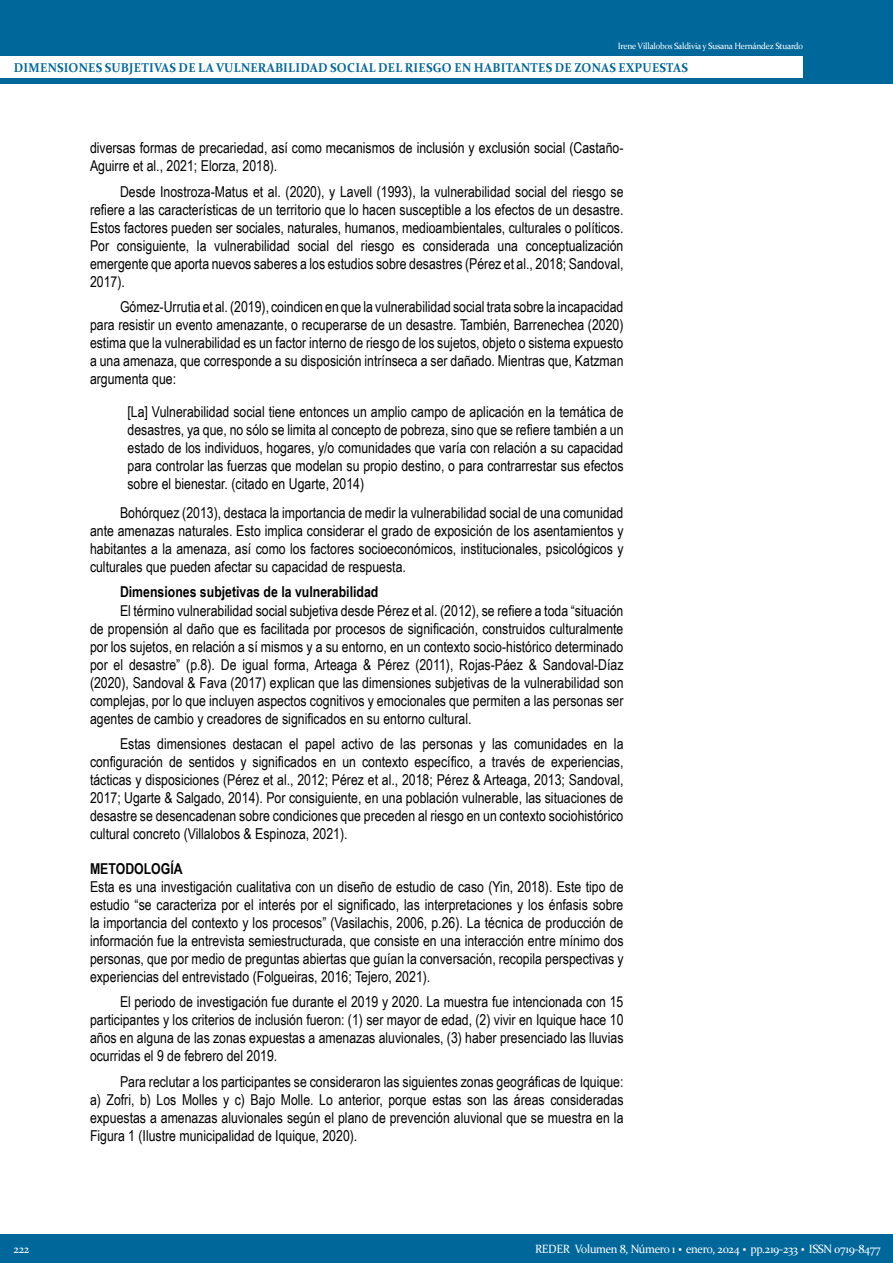
<style>
.page{position:relative;width:893px;height:1263px;background:#fff}
.page>*{position:absolute;margin:0;border:0;box-sizing:border-box;transform-origin:0 0}
.t1{font:15px/18px "Arial Narrow";color:#000;text-align:justify}
.t2{font:700 15px "Arial Narrow";color:#000}
.t3{font:700 12.75px "Constantia";letter-spacing:.02em;color:#00679b;scale:.95 1}
.t4{font:12px "Constantia";letter-spacing:-.025em;color:#fff;scale:.95 1}
.t5{font:9px "Constantia";letter-spacing:-.025em;color:#fff;scale:.95 1}
.s1{font-weight:700;font-size:18px}
</style>
<div class="page">
<div style="left:0;top:0;width:893px;height:84px;background:#00679b"></div>
<div style="left:0;top:56px;width:803px;height:22px;background:#fff"></div>
<div style="left:0;top:1234px;width:893px;height:29px;background:#00679b"></div>
<p class="t5" style="left:618px;top:40px;width:197px">Irene Villalobos Saldivia y Susana Hernández Stuardo</p>
<p class="t3" style="left:14px;top:59px;width:711px">DIMENSIONES SUBJETIVAS DE LA VULNERABILIDAD SOCIAL DEL RIESGO EN HABITANTES DE ZONAS EXPUESTAS</p>
<p class="t1" style="left:90px;top:139px;width:535px">diversas formas de precariedad, así como mecanismos de inclusión y exclusión social (Castaño-<br>Aguirre et al., 2021; Elorza, 2018).</p>
<p class="t1" style="left:90px;top:182px;width:535px;text-indent:30px">Desde Inostroza-Matus et al. (2020), y Lavell (1993), la vulnerabilidad social del riesgo se refiere a las características de un territorio que lo hacen susceptible a los efectos de un desastre.<br>Estos factores pueden ser sociales, naturales, humanos, medioambientales, culturales o políticos.<br>Por consiguiente, la vulnerabilidad social del riesgo es considerada una conceptualización emergente que aporta nuevos saberes a los estudios sobre desastres (Pérez et al., 2018; Sandoval, 2017).</p>
<p class="t1" style="left:90px;top:298px;width:535px;text-indent:30px">Gómez-Urrutia et al. (2019), coindicen en que la vulnerabilidad social trata sobre la incapacidad para resistir un evento amenazante, o recuperarse de un desastre. También, Barrenechea (2020) estima que la vulnerabilidad es un factor interno de riesgo de los sujetos, objeto o sistema expuesto a una amenaza, que corresponde a su disposición intrínseca a ser dañado. Mientras que, Katzman argumenta que:</p>
<p class="t1" style="left:128px;top:403px;width:497px">[La] Vulnerabilidad social tiene entonces un amplio campo de aplicación en la temática de desastres, ya que, no sólo se limita al concepto de pobreza, sino que se refiere también a un estado de los individuos, hogares, y/o comunidades que varía con relación a su capacidad para controlar las fuerzas que modelan su propio destino, o para contrarrestar sus efectos sobre el bienestar. (citado en Ugarte, 2014)</p>
<p class="t1" style="left:90px;top:503px;width:535px;text-indent:30px">Bohórquez (2013), destaca la importancia de medir la vulnerabilidad social de una comunidad ante amenazas naturales. Esto implica considerar el grado de exposición de los asentamientos y habitantes a la amenaza, así como los factores socioeconómicos, institucionales, psicológicos y culturales que pueden afectar su capacidad de respuesta.</p>
<p class="t2" style="left:120px;top:581px;width:260px">Dimensiones subjetivas de la vulnerabilidad</p>
<p class="t1" style="left:90px;top:601px;width:535px;text-indent:30px">El término vulnerabilidad social subjetiva desde Pérez et al. (2012), se refiere a toda “situación de propensión al daño que es facilitada por procesos de significación, construidos culturalmente por los sujetos, en relación a sí mismos y a su entorno, en un contexto socio-histórico determinado por el desastre” (p.8). De igual forma, Arteaga &amp; Pérez (2011), Rojas-Páez &amp; Sandoval-Díaz (2020), Sandoval &amp; Fava (2017) explican que las dimensiones subjetivas de la vulnerabilidad son complejas, por lo que incluyen aspectos cognitivos y emocionales que permiten a las personas ser agentes de cambio y creadores de significados en su entorno cultural.</p>
<p class="t1" style="left:90px;top:734px;width:535px;text-indent:30px">Estas dimensiones destacan el papel activo de las personas y las comunidades en la configuración de sentidos y significados en un contexto específico, a través de experiencias, tácticas y disposiciones (Pérez et al., 2012; Pérez et al., 2018; Pérez &amp; Arteaga, 2013; Sandoval, 2017; Ugarte &amp; Salgado, 2014). Por consiguiente, en una población vulnerable, las situaciones de desastre se desencadenan sobre condiciones que preceden al riesgo en un contexto sociohistórico cultural concreto (Villalobos &amp; Espinoza, 2021).</p>
<p class="t2" style="left:90px;top:857px;width:94px">METODOLOGÍA</p>
<p class="t1" style="left:90px;top:877px;width:535px">Esta es una investigación cualitativa con un diseño de estudio de caso (Yin, 2018). Este tipo de estudio “se caracteriza por el interés por el significado, las interpretaciones y los énfasis sobre la importancia del contexto y los procesos” (Vasilachis, 2006, p.26). La técnica de producción de información fue la entrevista semiestructurada, que consiste en una interacción entre mínimo dos personas, que por medio de preguntas abiertas que guían la conversación, recopila perspectivas y experiencias del entrevistado (Folgueiras, 2016; Tejero, 2021).</p>
<p class="t1" style="left:90px;top:992px;width:535px;text-indent:30px">El periodo de investigación fue durante el 2019 y 2020. La muestra fue intencionada con 15 participantes y los criterios de inclusión fueron: (1) ser mayor de edad, (2) vivir en Iquique hace 10 años en alguna de las zonas expuestas a amenazas aluvionales, (3) haber presenciado las lluvias ocurridas el 9 de febrero del 2019.</p>
<p class="t1" style="left:90px;top:1072px;width:535px;text-indent:30px">Para reclutar a los participantes se consideraron las siguientes zonas geográficas de Iquique: a) Zofri, b) Los Molles y c) Bajo Molle. Lo anterior, porque estas son las áreas consideradas expuestas a amenazas aluvionales según el plano de prevención aluvional que se muestra en la Figura 1 (Ilustre municipalidad de Iquique, 2020).</p>
<p class="t4" style="left:14px;top:1241px;width:18px">222</p>
<p class="t4" style="left:535px;top:1240px;width:365px">REDER Volumen 8, Número 1 <span class="s1">·</span> enero, 2024 <span class="s1">·</span> pp.219-233 <span class="s1">·</span> ISSN 0719-8477</p>
</div>
